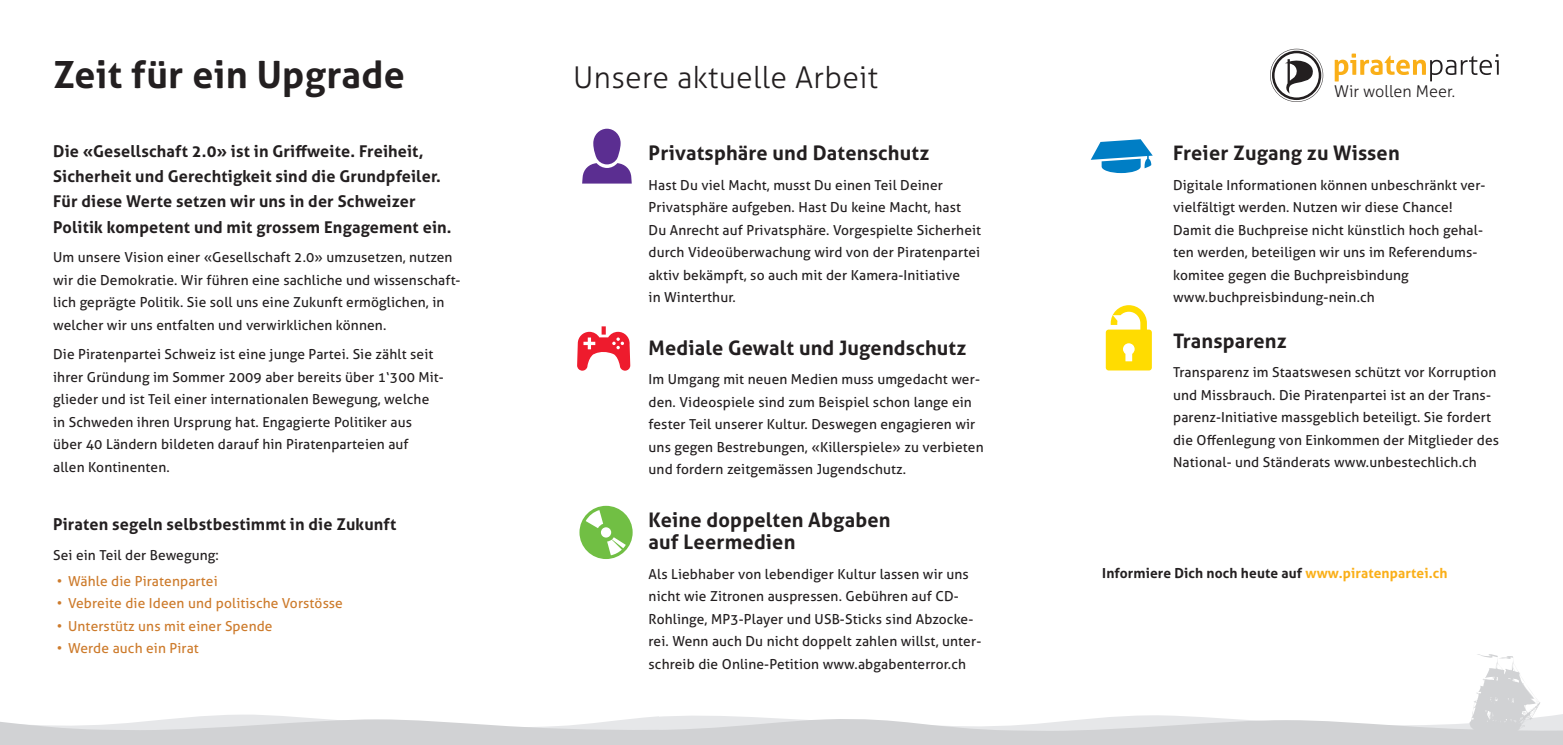
<style>
.page{position:relative;width:1563px;height:745px;background:#fff}
.page>*{position:absolute;margin:0;border:0;box-sizing:border-box;transform-origin:0 0}
.t1{font:700 37.5px "Aller";letter-spacing:.01em;color:#231f20}
.t2{font:300 30px "Aller";letter-spacing:.01em;color:#231f20}
.t3{font:700 20px/22.5px "Aller";letter-spacing:.01em;color:#231f20}
.t4{font:700 16.25px/25px "Aller";letter-spacing:.01em;color:#231f20}
.t5{font:300 16.25px "Aller";color:#231f20}
.t6{font:13.75px/22.5px "Aller";letter-spacing:.01em;color:#231f20}
.t7{font:13.75px "Aller";letter-spacing:.01em;color:#cd7b2c}
.t8{font:700 13.75px "Aller";letter-spacing:.01em;color:#231f20}
.s1{color:#faaf18}
</style>
<div class="page">
<svg style="left:0;top:654px;width:1563px;height:90px"></svg>
<svg style="left:1090px;top:139px;width:62px;height:34px"></svg>
<svg style="left:1106px;top:305px;width:46px;height:65px"></svg>
<svg style="left:579px;top:505px;width:53px;height:53px"></svg>
<svg style="left:582px;top:129px;width:50px;height:54px"></svg>
<svg style="left:1270px;top:49px;width:53px;height:53px"></svg>
<svg style="left:1334px;top:53px;width:164px;height:28px"></svg>
<svg style="left:577px;top:326px;width:53px;height:44px"></svg>
<h1 class="t1" style="left:53px;top:51px;width:353px">Zeit für ein Upgrade</h1>
<h2 class="t2" style="left:573px;top:59px;width:306px">Unsere aktuelle Arbeit</h2>
<p class="t4" style="left:53px;top:139px;width:400px">Die «Gesellschaft 2.0» ist in Griffweite. Freiheit, Sicherheit und Gerechtigkeit sind die Grundpfeiler.<br>Für diese Werte setzen wir uns in der Schweizer Politik kompetent und mit grossem Engagement ein.</p>
<p class="t6" style="left:53px;top:246px;width:409px">Um unsere Vision einer «Gesellschaft 2.0» umzusetzen, nutzen wir die Demokratie. Wir führen eine sachliche und wissenschaft&shy;lich geprägte Politik. Sie soll uns eine Zukunft ermöglichen, in welcher wir uns entfalten und verwirklichen können.</p>
<p class="t6" style="left:53px;top:343px;width:392px">Die Piratenpartei Schweiz ist eine junge Partei. Sie zählt seit ihrer Gründung im Sommer 2009 aber bereits über 1‘300 Mit&shy;glieder und ist Teil einer internationalen Bewegung, welche in Schweden ihren Ursprung hat. Engagierte Politiker aus über 40 Ländern bildeten darauf hin Piratenparteien auf<br>allen Kontinenten.</p>
<p class="t4" style="left:53px;top:511px;width:345px">Piraten segeln selbstbestimmt in die Zukunft</p>
<p class="t6" style="left:53px;top:543px;width:167px">Sei ein Teil der Bewegung:</p>
<p class="t7" style="left:57px;top:572px;width:162px">• Wähle die Piratenpartei</p>
<p class="t7" style="left:57px;top:594px;width:287px">• Vebreite die Ideen und politische Vorstösse</p>
<p class="t7" style="left:57px;top:617px;width:217px">• Unterstütz uns mit einer Spende</p>
<p class="t7" style="left:57px;top:639px;width:144px">• Werde auch ein Pirat</p>
<h3 class="t3" style="left:648px;top:142px;width:282px">Privatsphäre und Datenschutz</h3>
<p class="t6" style="left:648px;top:173px;width:334px">Hast Du viel Macht, musst Du einen Teil Deiner Privatsphäre aufgeben. Hast Du keine Macht, hast Du Anrecht auf Privatsphäre. Vorgespielte Sicherheit durch Videoüberwachung wird von der Piratenpartei aktiv bekämpft, so auch mit der Kamera-Initiative<br>in Winterthur.</p>
<h3 class="t3" style="left:648px;top:336px;width:319px">Mediale Gewalt und Jugendschutz</h3>
<p class="t6" style="left:648px;top:368px;width:336px">Im Umgang mit neuen Medien muss umgedacht wer&shy;den. Videospiele sind zum Beispiel schon lange ein fester Teil unserer Kultur. Deswegen engagieren wir uns gegen Bestrebungen, «Killerspiele» zu verbieten und fordern zeitgemässen Jugendschutz.</p>
<h3 class="t3" style="left:648px;top:507px;width:243px">Keine doppelten Abgaben auf Leermedien</h3>
<p class="t6" style="left:648px;top:562px;width:334px">Als Liebhaber von lebendiger Kultur lassen wir uns nicht wie Zitronen auspressen. Gebühren auf CD-Rohlinge, MP3-Player und USB-Sticks sind Abzocke&shy;rei. Wenn auch Du nicht doppelt zahlen willst, unter&shy;schreib die Online-Petition www.abgabenterror.ch</p>
<p class="t5" style="left:1334px;top:81px;width:122px">Wir wollen Meer.</p>
<h3 class="t3" style="left:1173px;top:142px;width:228px">Freier Zugang zu Wissen</h3>
<p class="t6" style="left:1173px;top:173px;width:314px">Digitale Informationen können unbeschränkt ver&shy;vielfältigt werden. Nutzen wir diese Chance!<br>Damit die Buchpreise nicht künstlich hoch gehal&shy;ten werden, beteiligen wir uns im Referendums&shy;komitee gegen die Buchpreisbindung www.buchpreisbindung-nein.ch</p>
<h3 class="t3" style="left:1173px;top:329px;width:115px">Transparenz</h3>
<p class="t6" style="left:1173px;top:361px;width:327px">Transparenz im Staatswesen schützt vor Korruption und Missbrauch. Die Piratenpartei ist an der Trans&shy;parenz-Initiative massgeblich beteiligt. Sie fordert die Offenlegung von Einkommen der Mitglieder des National- und Ständerats www.unbestechlich.ch</p>
<p class="t8" style="left:1102px;top:564px;width:347px">Informiere Dich noch heute auf <span class="s1">www.piratenpartei.ch</span></p>
</div>
